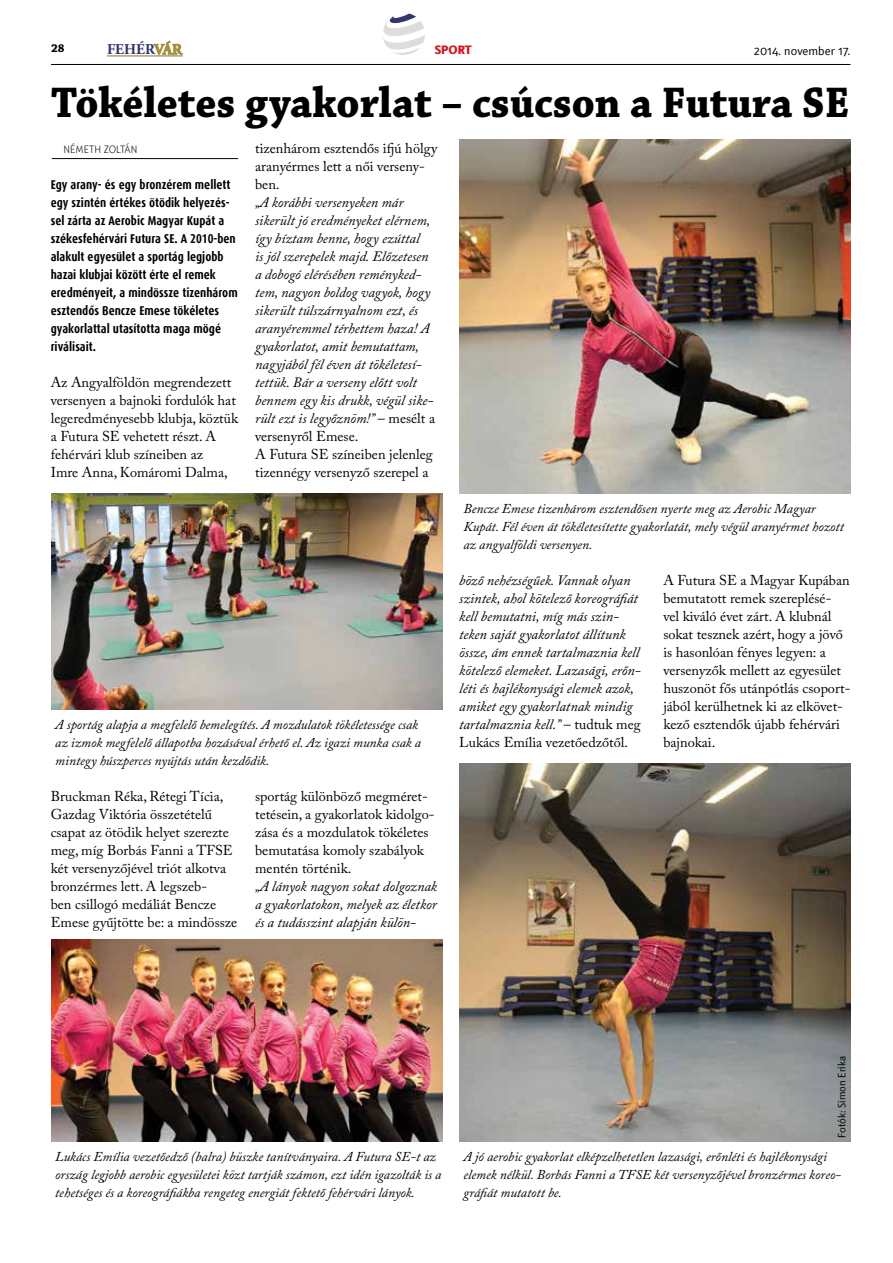
<style>
.page{position:relative;width:893px;height:1263px;background:#fff}
.page>*{position:absolute;margin:0;border:0;box-sizing:border-box;transform-origin:0 0}
.t1{font:700 45px "Chaparral Pro";color:#000;scale:.94 1}
.t2{font:700 15px "Adobe Garamond Pro";color:#34346e}
.t3{font:italic 14.25px/18px "Adobe Caslon Pro";color:#000}
.t4{font:14.25px/18px "Adobe Caslon Pro";color:#000}
.t5{font:italic 13.5px/18px "Adobe Caslon Pro";color:#000}
.t6{font:700 12.75px/18px "Dax CE Condensed";color:#000}
.t7{font:12px "Textra LT";color:#000}
.t8{font:800 12px "Textra LT";color:#ce171e}
.t9{font:700 12px "Chaparral Pro";color:#000}
.t10{font:10.5px "Textra LT";color:#000}
.t11{font:300 10.5px "Textra LT";color:#000}
.s1{color:#a38d38}
.s2{font-style:normal}
</style>
<div class="page">
<hr style="left:51px;top:64px;width:799px;height:1px;background:#000">
<svg style="left:154px;top:41px;width:29px;height:14px"></svg>
<hr style="left:107px;top:56px;width:76px;height:1px;background:#87762c">
<svg style="left:383px;top:14px;width:42px;height:41px"></svg>
<hr style="left:52px;top:158px;width:186px;height:1px;background:#000">
<img style="left:51px;top:493px;width:391px;height:217px">
<img style="left:51px;top:939px;width:391px;height:202px">
<img style="left:460px;top:763px;width:391px;height:379px">
<img style="left:460px;top:139px;width:391px;height:354px">
<p class="t9" style="left:51px;top:41px;width:15px">28</p>
<p class="t2" style="left:107px;top:41px;width:77px">FEHÉR<span class="s1">VÁR</span></p>
<p class="t8" style="left:435px;top:42px;width:39px">SPORT</p>
<p class="t7" style="left:754px;top:43px;width:98px">2014. november 17.</p>
<h1 class="t1" style="left:51px;top:76px;width:851px">Tökéletes gyakorlat – csúcson a Futura SE</h1>
<p class="t11" style="left:64px;top:143px;width:73px">N ÉMETH ZOLTÁN</p>
<p class="t6" style="left:51px;top:176px;width:188px">Egy arany- és egy bronzérem mellett egy szintén értékes ötödik helyezés&shy;sel zárta az Aerobic Magyar Kupát a székesfehérvári Futura SE. A 2010-ben alakult egyesület a sportág legjobb hazai klubjai között érte el remek eredményeit, a mindössze tizenhárom esztendős Bencze Emese tökéletes gyakorlattal utasította maga mögé riválisait.</p>
<p class="t4" style="left:51px;top:373px;width:189px">Az Angyalföldön megrendezett versenyen a bajnoki fordulók hat legeredményesebb klubja, köztük a Futura SE vehetett részt. A fehérvári klub színeiben az<br>Imre Anna, Komáromi Dalma,</p>
<p class="t4" style="left:255px;top:139px;width:184px">tizenhárom esztendős ifjú hölgy aranyérmes lett a női verseny&shy;ben.</p>
<p class="t3" style="left:255px;top:193px;width:182px">„A korábbi versenyeken már sikerült jó eredményeket elérnem, így bíztam benne, hogy ezúttal<br>is jól szerepelek majd. Előzetesen a dobogó elérésében reményked&shy;tem, nagyon boldog vagyok, hogy sikerült túlszárnyalnom ezt, és aranyéremmel térhettem haza! A gyakorlatot, amit bemutattam, nagyjából fél éven át tökéletesí&shy;tettük. Bár a verseny előtt volt bennem egy kis drukk, végül sike&shy;rült ezt is legyőznöm!” <span class="s2">– mesélt a versenyről Emese.<br>A Futura SE színeiben jelenleg tizennégy versenyző szerepel a</span></p>
<p class="t5" style="left:55px;top:715px;width:367px">A sportág alapja a megfelelő bemelegítés. A mozdulatok tökéletessége csak az izmok megfelelő állapotba hozásával érhető el. Az igazi munka csak a mintegy húszperces nyújtás után kezdődik.</p>
<p class="t4" style="left:51px;top:787px;width:188px">Bruckman Réka, Rétegi Tícia,<br>Gazdag Viktória összetételű csapat az ötödik helyet szerezte meg, míg Borbás Fanni a TFSE két versenyzőjével triót alkotva bronzérmes lett. A legszeb-<br>ben csillogó medáliát Bencze<br>Emese gyűjtötte be: a mindössze</p>
<p class="t4" style="left:255px;top:787px;width:181px">sportág különböző megméret&shy;tetésein, a gyakorlatok kidolgo&shy;zása és a mozdulatok tökéletes bemutatása komoly szabályok mentén történik.</p>
<p class="t3" style="left:255px;top:877px;width:184px;text-align:justify">„A lányok nagyon sokat dolgoznak a gyakorlatokon, melyek az életkor és a tudásszint alapján külön-</p>
<p class="t5" style="left:463px;top:499px;width:382px">Bencze Emese tizenhárom esztendősen nyerte meg az Aerobic Magyar<br>Kupát. Fél éven át tökéletesítette gyakorlatát, mely végül aranyérmet hozott az angyalföldi versenyen.</p>
<p class="t3" style="left:459px;top:571px;width:183px">böző nehézségűek. Vannak olyan szintek, ahol kötelező koreográfiát kell bemutatni, míg más szin&shy;teken saját gyakorlatot állítunk össze, ám ennek tartalmaznia kell kötelező elemeket. Lazasági, erőn&shy;léti és hajlékonysági elemek azok, amiket egy gyakorlatnak mindig tartalmaznia kell.” <span class="s2">– tudtuk meg Lukács Emília vezetőedzőtől.</span></p>
<p class="t4" style="left:663px;top:571px;width:189px">A Futura SE a Magyar Kupában bemutatott remek szereplésé&shy;vel kiváló évet zárt. A klubnál sokat tesznek azért, hogy a jövő is hasonlóan fényes legyen: a versenyzők mellett az egyesület huszonöt fős utánpótlás csoport&shy;jából kerülhetnek ki az elkövet&shy;kező esztendők újabb fehérvári bajnokai.</p>
<p class="t10" style="left:835px;top:1137px;width:83px;rotate:-90deg">Fotók: Simon Erika</p>
<p class="t5" style="left:55px;top:1147px;width:388px">Lukács Emília vezetőedző (balra) büszke tanítványaira. A Futura SE-t az ország legjobb aerobic egyesületei közt tartják számon, ezt idén igazolták is a tehetséges és a koreográfiákba rengeteg energiát fektető fehérvári lányok.</p>
<p class="t5" style="left:463px;top:1147px;width:379px">A jó aerobic gyakorlat elképzelhetetlen lazasági, erőnléti és hajlékonysági elemek nélkül. Borbás Fanni a TFSE két versenyzőjével bronzérmes koreo&shy;gráfiát mutatott be.</p>
</div>
